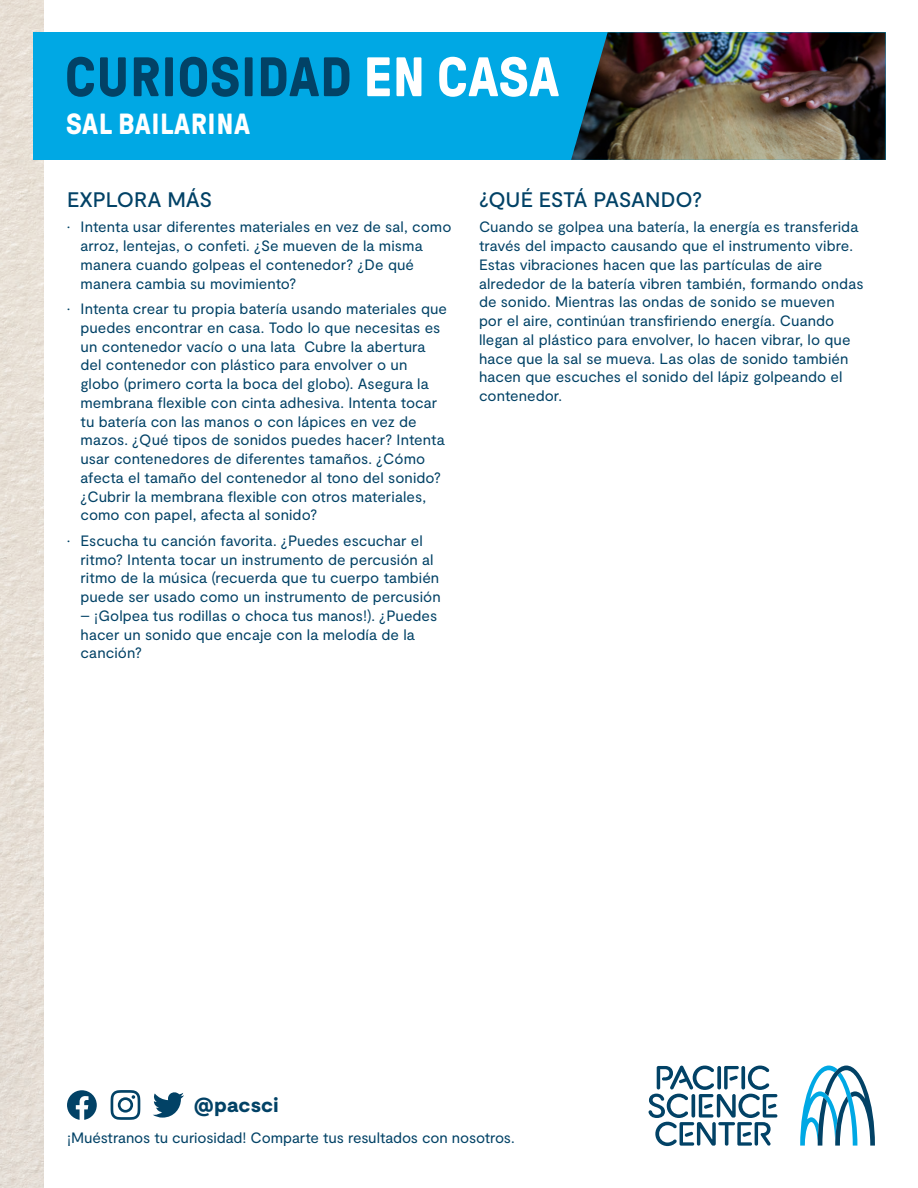
<style>
.page{position:relative;width:918px;height:1188px;background:#fff}
.page>*{position:absolute;margin:0;border:0;box-sizing:border-box;transform-origin:0 0}
.t1{font:700 55.5px "GT Pressura";letter-spacing:.01em;color:#024266}
.t2{font:700 29.1px "GT Pressura";letter-spacing:.02em;color:#fff}
.Heading1{font:500 21px "Moderat";letter-spacing:-.01em;color:#024266}
.t3{font:900 20.4px "Moderat";letter-spacing:.01em;color:#024266}
.Body{font:15px/18.8px "Moderat";letter-spacing:.005em;color:#024266}
.s1{color:#fff}
</style>
<div class="page">
<img style="left:0;top:0;width:44px;height:1188px">
<div style="left:33px;top:32px;width:853px;height:128px;background:#00a8e4"></div>
<img style="left:571px;top:32px;width:315px;height:128px">
<svg style="left:800px;top:1066px;width:75px;height:80px"></svg>
<svg style="left:648px;top:1065px;width:129px;height:81px"></svg>
<svg style="left:153px;top:1092px;width:31px;height:26px"></svg>
<svg style="left:111px;top:1090px;width:29px;height:30px"></svg>
<svg style="left:67px;top:1090px;width:30px;height:30px"></svg>
<p class="t1" style="left:65px;top:47px;width:496px">CURIOSIDAD <span class="s1">EN CASA</span></p>
<h2 class="t2" style="left:66px;top:108px;width:186px">SAL BAILARINA</h2>
<p class="Heading1" style="left:67px;top:187px;width:147px">EXPLORA MÁS</p>
<p class="Body" style="left:81px;top:218px;width:373px;text-indent:-14px">• Intenta usar diferentes materiales en vez de sal, como arroz, lentejas, o confeti. ¿Se mueven de la misma manera cuando golpeas el contenedor? ¿De qué manera cambia su movimiento?</p>
<p class="Body" style="left:81px;top:300px;width:368px;text-indent:-14px">• Intenta crear tu propia batería usando materiales que puedes encontrar en casa. Todo lo que necesitas es un contenedor vacío o una lata Cubre la abertura del contenedor con plástico para envolver o un globo (primero corta la boca del globo). Asegura la membrana flexible con cinta adhesiva. Intenta tocar tu batería con las manos o con lápices en vez de mazos. ¿Qué tipos de sonidos puedes hacer? Intenta usar contenedores de diferentes tamaños. ¿Cómo afecta el tamaño del contenedor al tono del sonido? ¿Cubrir la membrana flexible con otros materiales, como con papel, afecta al sonido?</p>
<p class="Body" style="left:81px;top:532px;width:362px;text-indent:-14px">• Escucha tu canción favorita. ¿Puedes escuchar el ritmo? Intenta tocar un instrumento de percusión al ritmo de la música (recuerda que tu cuerpo también puede ser usado como un instrumento de percusión</p>
<p class="Body" style="left:81px;top:607px;width:358px">– ¡Golpea tus rodillas o choca tus manos!). ¿Puedes hacer un sonido que encaje con la melodía de la canción?</p>
<p class="Heading1" style="left:479px;top:187px;width:225px">¿QUÉ ESTÁ PASANDO?</p>
<p class="Body" style="left:479px;top:218px;width:386px">Cuando se golpea una batería, la energía es transferida través del impacto causando que el instrumento vibre.<br>Estas vibraciones hacen que las partículas de aire alrededor de la batería vibren también, formando ondas de sonido. Mientras las ondas de sonido se mueven<br>por el aire, continúan transfiriendo energía. Cuando llegan al plástico para envolver, lo hacen vibrar, lo que hace que la sal se mueva. Las olas de sonido también hacen que escuches el sonido del lápiz golpeando el contenedor.</p>
<p class="t3" style="left:194px;top:1093px;width:86px">@pacsci</p>
<p class="Body" style="left:67px;top:1129px;width:449px">¡Muéstranos tu curiosidad! Comparte tus resultados con nosotros.</p>
</div>
